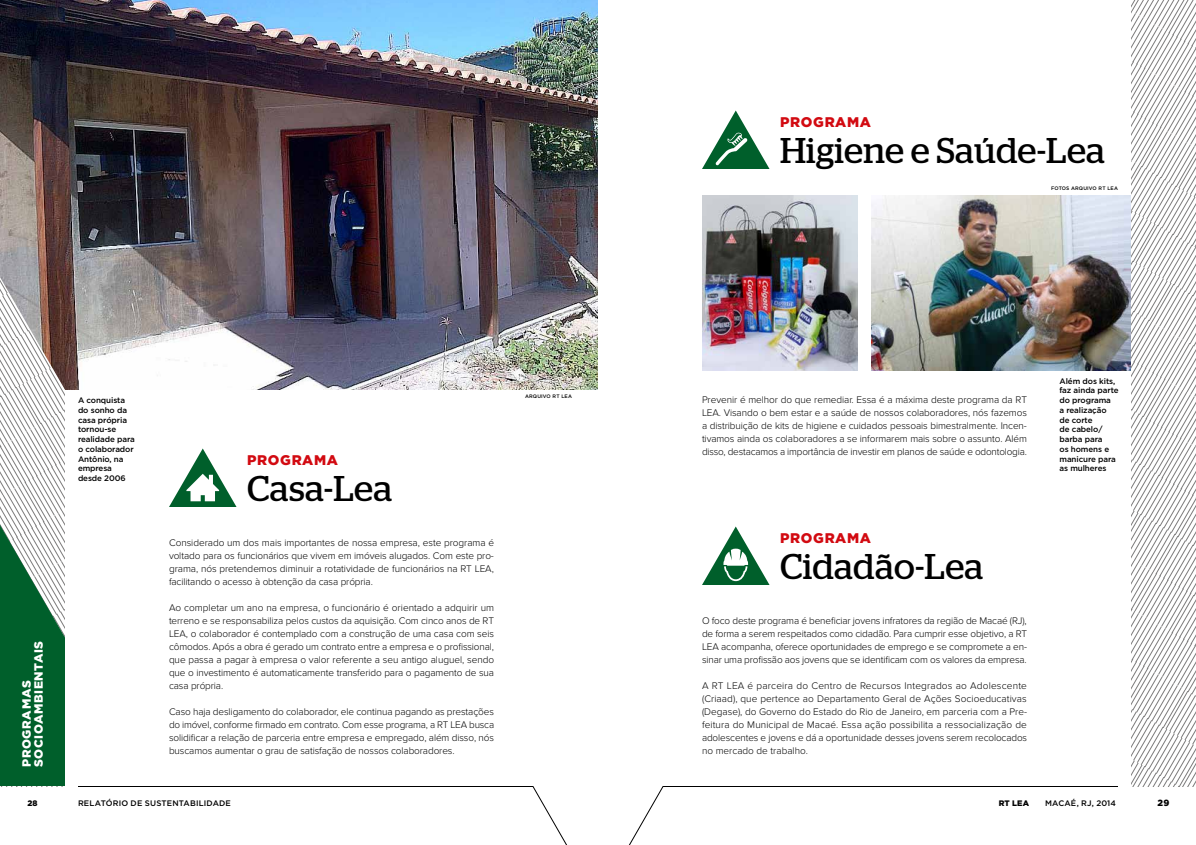
<style>
.page{position:relative;width:1196px;height:845px;background:#fff}
.page>*{position:absolute;margin:0;border:0;box-sizing:border-box;transform-origin:0 0}
.t1{font:35.8px "Stag";letter-spacing:.01em;color:#000}
.t2{font:900 14px "Gotham HTF";letter-spacing:.05em;color:#d20a11}
.t3{font:900 12px/12px "Gotham HTF";letter-spacing:.05em;color:#fff}
.t4{font:300 10px/13px "Proxima Nova";letter-spacing:-.01em;color:#000;text-align:justify}
.t5{font:900 9px "Gotham HTF";color:#000}
.t6{font:500 8px/9.8px "Gotham HTF";letter-spacing:-.01em;color:#000}
.t7{font:500 8px "Gotham HTF";letter-spacing:.02em;color:#000}
.t8{font:500 8px "Gotham HTF";letter-spacing:.015em;color:#000}
.t9{font:900 8px "Gotham HTF";letter-spacing:.025em;color:#000}
.t10{font:500 5px "Gotham HTF";letter-spacing:.025em;color:#000}
</style>
<div class="page">
<svg style="left:0;top:390px;width:65px;height:135px"></svg>
<svg style="left:1131px;top:0;width:65px;height:786px"></svg>
<svg style="left:78px;top:786px;width:489px;height:59px"></svg>
<svg style="left:629px;top:786px;width:489px;height:59px"></svg>
<div style="left:0;top:644px;width:65px;height:142px;background:#005f2b"></div>
<svg style="left:0;top:525px;width:65px;height:119px"></svg>
<svg style="left:702px;top:526px;width:68px;height:59px"></svg>
<img style="left:0;top:0;width:598px;height:390px">
<img style="left:871px;top:195px;width:260px;height:175px">
<img style="left:702px;top:195px;width:156px;height:175px">
<svg style="left:169px;top:449px;width:68px;height:58px"></svg>
<svg style="left:702px;top:111px;width:68px;height:58px"></svg>
<h2 class="t2" style="left:780px;top:114px;width:93px">PROGRAMA</h2>
<h1 class="t1" style="left:780px;top:129px;width:327px">Higiene e Saúde-Lea</h1>
<p class="t3" style="left:20px;top:767px;width:128px;rotate:-90deg">PROGRAMAS<br>SOCIOAMBIENTAIS</p>
<p class="t6" style="left:78px;top:395px;width:58px">A conquista do sonho da casa própria tornou-se realidade para o colaborador<br>Antônio, na empresa desde 2006</p>
<h2 class="t2" style="left:247px;top:452px;width:93px">PROGRAMA</h2>
<h1 class="t1" style="left:247px;top:467px;width:147px">Casa-Lea</h1>
<p class="t4" style="left:169px;top:536px;width:327px">Considerado um dos mais importantes de nossa empresa, este programa é voltado para os funcionários que vivem em imóveis alugados. Com este pro&shy;grama, nós pretendemos diminuir a rotatividade de funcionários na RT LEA, facilitando o acesso à obtenção da casa própria.</p>
<p class="t4" style="left:169px;top:601px;width:327px">Ao completar um ano na empresa, o funcionário é orientado a adquirir um terreno e se responsabiliza pelos custos da aquisição. Com cinco anos de RT LEA, o colaborador é contemplado com a construção de uma casa com seis cômodos. Após a obra é gerado um contrato entre a empresa e o profissional, que passa a pagar à empresa o valor referente a seu antigo aluguel, sendo que o investimento é automaticamente transferido para o pagamento de sua casa própria.</p>
<p class="t4" style="left:169px;top:705px;width:327px">Caso haja desligamento do colaborador, ele continua pagando as prestações do imóvel, conforme firmado em contrato. Com esse programa, a RT LEA busca solidificar a relação de parceria entre empresa e empregado, além disso, nós buscamos aumentar o grau de satisfação de nossos colaboradores.</p>
<p class="t10" style="left:525px;top:394px;width:48px">ARQUIVO RT LEA</p>
<p class="t10" style="left:1051px;top:186px;width:68px">FOTOS ARQUIVO RT LEA</p>
<p class="t4" style="left:702px;top:393px;width:327px">Prevenir é melhor do que remediar. Essa é a máxima deste programa da RT LEA. Visando o bem estar e a saúde de nossos colaboradores, nós fazemos a distribuição de kits de higiene e cuidados pessoais bimestralmente. Incen&shy;tivamos ainda os colaboradores a se informarem mais sobre o assunto. Além disso, destacamos a importância de investir em planos de saúde e odontologia.</p>
<h2 class="t2" style="left:780px;top:530px;width:93px">PROGRAMA</h2>
<h1 class="t1" style="left:780px;top:545px;width:205px">Cidadão-Lea</h1>
<p class="t4" style="left:702px;top:614px;width:327px">O foco deste programa é beneficiar jovens infratores da região de Macaé (RJ), de forma a serem respeitados como cidadão. Para cumprir esse objetivo, a RT LEA acompanha, oferece oportunidades de emprego e se compromete a en&shy;sinar uma profissão aos jovens que se identificam com os valores da empresa.</p>
<p class="t4" style="left:702px;top:679px;width:327px">A RT LEA é parceira do Centro de Recursos Integrados ao Adolescente (Criaad), que pertence ao Departamento Geral de Ações Socioeducativas (Degase), do Governo do Estado do Rio de Janeiro, em parceria com a Pre&shy;feitura do Municipal de Macaé. Essa ação possibilita a ressocialização de adolescentes e jovens e dá a oportunidade desses jovens serem recolocados no mercado de trabalho.</p>
<p class="t6" style="left:1060px;top:376px;width:61px">Além dos kits, faz ainda parte do programa<br>a realização de corte<br>de cabelo/ barba para<br>os homens e manicure para as mulheres</p>
<p class="t9" style="left:27px;top:799px;width:12px">28</p>
<p class="t7" style="left:78px;top:799px;width:154px">RELATÓRIO DE SUSTENTABILIDADE</p>
<p class="t9" style="left:999px;top:799px;width:32px">RT LEA</p>
<p class="t8" style="left:1045px;top:799px;width:72px">MACAÉ, RJ, 2014</p>
<p class="t5" style="left:1158px;top:798px;width:13px">29</p>
</div>
